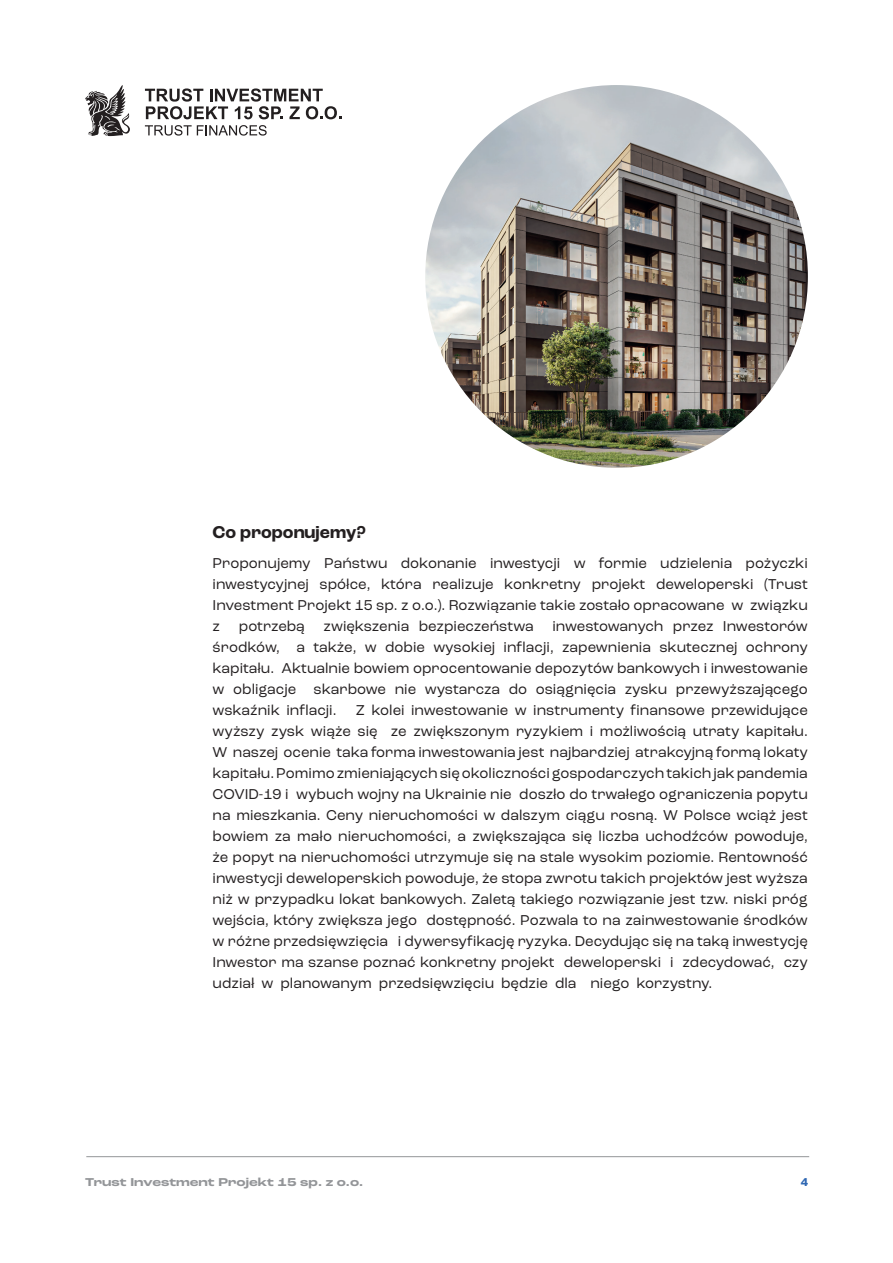
<style>
.page{position:relative;width:893px;height:1263px;background:#fff}
.page>*{position:absolute;margin:0;border:0;box-sizing:border-box;transform-origin:0 0}
.t1{font:700 18px "Roc Grotesk";color:#231f20}
.t2{font:15px/21px "Roc Grotesk";color:#231f20;text-align:justify}
.t3{font:700 expanded 12px "Roc Grotesk";color:#939598}
.t4{font:700 12px "Roc Grotesk";color:#3068b3}
</style>
<div class="page">
<hr style="left:86px;top:1156px;width:723px;height:1px;background:#939598">
<img style="left:425px;top:85px;width:383px;height:383px;border-radius:191px">
<svg style="left:85px;top:85px;width:45px;height:51px"></svg>
<svg style="left:145px;top:88px;width:196px;height:31px"></svg>
<svg style="left:145px;top:125px;width:122px;height:11px"></svg>
<p class="t1" style="left:213px;top:521px;width:155px">Co proponujemy?</p>
<p class="t2" style="left:213px;top:552px;width:597px">Proponujemy Państwu dokonanie inwestycji w formie udzielenia pożyczki inwestycyjnej spółce, która realizuje konkretny projekt deweloperski (Trust Investment Projekt 15 sp. z o.o.). Rozwiązanie takie zostało opracowane w związku z</p>
<p class="t2" style="left:213px;top:615px;width:597px;text-indent:340px">inwestowanych przez Inwestorów środków, a także, w dobie wysokiej inflacji, zapewnienia skutecznej ochrony kapitału. Aktualnie bowiem oprocentowanie depozytów bankowych i inwestowanie w obligacje skarbowe nie wystarcza do osiągnięcia zysku przewyższającego wskaźnik inflacji.</p>
<p class="t2" style="left:239px;top:615px;width:67px">potrzebą</p>
<p class="t2" style="left:324px;top:615px;width:212px">zwiększenia bezpieczeństwa</p>
<p class="t2" style="left:213px;top:699px;width:597px;text-indent:143px">Z kolei inwestowanie w instrumenty finansowe przewidujące wyższy zysk wiąże się ze zwiększonym ryzykiem i możliwością utraty kapitału.<br>W naszej ocenie taka forma inwestowania jest najbardziej atrakcyjną formą lokaty kapitału. Pomimo zmieniających się okoliczności gospodarczych takich jak pandemia COVID-19 i wybuch wojny na Ukrainie nie doszło do trwałego ograniczenia popytu na mieszkania. Ceny nieruchomości w dalszym ciągu rosną. W Polsce wciąż jest bowiem za mało nieruchomości, a zwiększająca się liczba uchodźców powoduje, że popyt na nieruchomości utrzymuje się na stale wysokim poziomie. Rentowność inwestycji deweloperskich powoduje, że stopa zwrotu takich projektów jest wyższa niż w przypadku lokat bankowych. Zaletą takiego rozwiązanie jest tzw. niski próg wejścia, który zwiększa jego dostępność. Pozwala to na zainwestowanie środków w różne przedsięwzięcia i dywersyfikację ryzyka. Decydując się na taką inwestycję Inwestor ma szanse poznać konkretny projekt deweloperski i zdecydować, czy udział w planowanym przedsięwzięciu będzie dla niego korzystny.</p>
<p class="t3" style="left:85px;top:1175px;width:280px">Trust Investment Projekt 15 sp. z o.o.</p>
<p class="t4" style="left:801px;top:1175px;width:9px">4</p>
</div>
